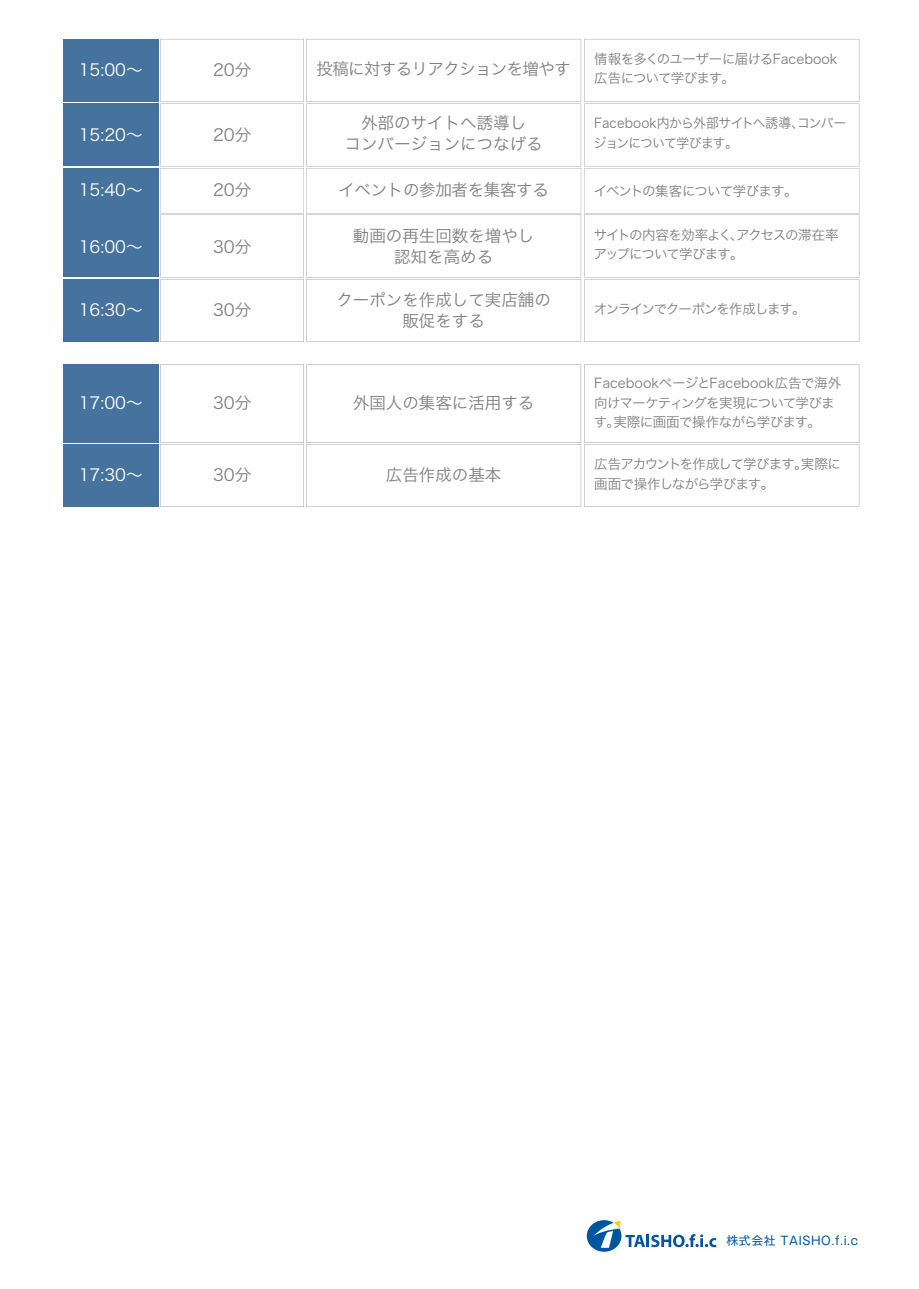
<style>
.page{position:relative;width:919px;height:1289px;background:#fff}
.page>*{position:absolute;margin:0;border:0;box-sizing:border-box;transform-origin:0 0}
.t1{font:16.5px/21px "Hira Kaku Pro W3";color:#808080;text-align:center}
.t2{font:16.5px "Hira Kaku Pro W3";color:#fff}
.t3{font:16.5px "Hira Kaku Pro W3";letter-spacing:-.04em;color:#808080}
.t4{font:16.5px "Hira Kaku Pro W3";letter-spacing:-.02em;color:#808080}
.t5{font:13.5px/19.5px "Hira Kaku Pro W3";letter-spacing:-.055em;color:#808080}
.t6{font:13.5px/19.5px "Hira Kaku Pro W3";letter-spacing:-.03em;color:#808080}
.t7{font:13.5px/19.5px "Hira Kaku Pro W3";letter-spacing:-.055em;color:#808080;scale:.95 1}
.t8{font:13.5px "Hira Kaku Pro W3";letter-spacing:-.09em;color:#808080}
.t9{font:13.5px "Hira Kaku Pro W3";letter-spacing:-.075em;color:#808080}
.t10{font:11.7px "Gothic MB101 Pr 6 N";letter-spacing:.05em;color:#0055a1}
</style>
<div class="page">
<div style="left:63px;top:214px;width:95px;height:63px;background:#46729e"></div>
<div style="left:63px;top:279px;width:95px;height:63px;background:#46729e"></div>
<div style="left:63px;top:364px;width:95px;height:79px;background:#46729e"></div>
<div style="left:63px;top:444px;width:95px;height:63px;background:#46729e"></div>
<svg style="left:160px;top:364px;width:699px;height:143px"></svg>
<div style="left:63px;top:39px;width:95px;height:63px;background:#46729e"></div>
<div style="left:63px;top:103px;width:95px;height:63px;background:#46729e"></div>
<div style="left:63px;top:168px;width:95px;height:45px;background:#46729e"></div>
<svg style="left:160px;top:39px;width:699px;height:303px"></svg>
<svg style="left:586px;top:1220px;width:130px;height:31px"></svg>
<p class="t2" style="left:79px;top:55px;width:65px">15:00～</p>
<p class="t1" style="left:213px;top:58px;width:40px">20分</p>
<p class="t2" style="left:79px;top:120px;width:65px">15:20～</p>
<p class="t1" style="left:213px;top:123px;width:40px">20分</p>
<p class="t3" style="left:316px;top:54px;width:256px">投稿に対するリアクションを増やす</p>
<p class="t5" style="left:594px;top:48px;width:245px">情報を多くのユーザーに届けるFacebook広告について学びます。</p>
<p class="t1" style="left:344px;top:111px;width:200px">外部のサイトへ誘導し<br>コンバージョンにつなげる</p>
<p class="t7" style="left:593px;top:112px;width:268px">Facebook内から外部サイトへ誘導、コンバージョンについて学びます。</p>
<p class="t2" style="left:79px;top:175px;width:65px">15:40～</p>
<p class="t1" style="left:213px;top:178px;width:40px">20分</p>
<p class="t4" style="left:338px;top:175px;width:212px">イベントの参加者を集客する</p>
<p class="t5" style="left:593px;top:180px;width:205px">イベントの集客について学びます。</p>
<p class="t2" style="left:79px;top:232px;width:65px">16:00～</p>
<p class="t1" style="left:213px;top:235px;width:40px">30分</p>
<p class="t1" style="left:353px;top:224px;width:183px">動画の再生回数を増やし認知を高める</p>
<p class="t5" style="left:593px;top:224px;width:246px">サイトの内容を効率よく、アクセスの滞在率</p>
<p class="t9" style="left:593px;top:242px;width:152px">アップについて学びます。</p>
<p class="t1" style="left:336px;top:288px;width:216px">クーポンを作成して実店舗の販促をする</p>
<p class="t2" style="left:79px;top:295px;width:65px">16:30～</p>
<p class="t1" style="left:213px;top:298px;width:40px">30分</p>
<p class="t8" style="left:593px;top:297px;width:213px">オンラインでクーポンを作成します。</p>
<p class="t2" style="left:79px;top:388px;width:65px">17:00～</p>
<p class="t1" style="left:213px;top:391px;width:40px">30分</p>
<p class="t2" style="left:79px;top:460px;width:65px">17:30～</p>
<p class="t1" style="left:213px;top:463px;width:40px">30分</p>
<p class="t1" style="left:353px;top:391px;width:183px">外国人の集客に活用する</p>
<p class="t6" style="left:593px;top:372px;width:249px">FacebookページとFacebook広告で海外向けマーケティングを実現について学びます。実際に画面で操作ながら学びます。</p>
<p class="t1" style="left:386px;top:463px;width:117px">広告作成の基本</p>
<p class="t5" style="left:594px;top:453px;width:248px">広告アカウントを作成して学びます。実際に画面で操作しながら学びます。</p>
<p class="t10" style="left:726px;top:1231px;width:133px">株式会社 TAISHO.f.i.c</p>
</div>
